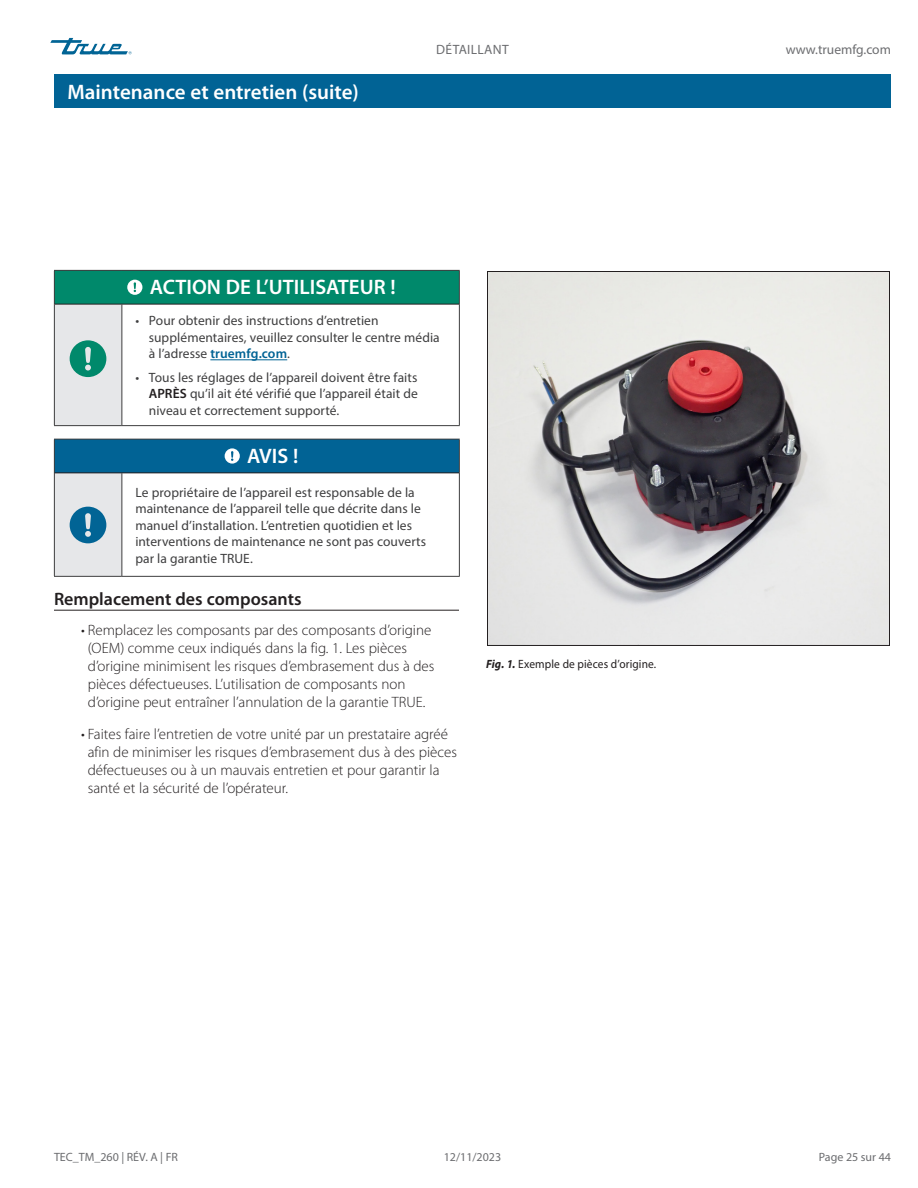
<style>
.page{position:relative;width:918px;height:1188px;background:#fff}
.page>*{position:absolute;margin:0;border:0;box-sizing:border-box;transform-origin:0 0}
.Title_bar_Page_header{font:600 21px "Myriad Pro";color:#fff}
.Tables_title_bar{font:600 21px "Myriad Pro";color:#fff}
.Subhead_underscore_H1{font:600 18px "Myriad Pro";color:#231f20}
.t1{font:300 15px/18px "Myriad Pro";color:#231f20}
.Table_text{font:13.5px/16.5px "Myriad Pro";letter-spacing:.005em;color:#3e3e3f}
.t2{font:13.5px "Myriad Pro";letter-spacing:.01em;color:#6c6d70}
.t3{font:12px "Myriad Pro";color:#6c6d70}
.Caption_FIG_Regular{font:12px "Myriad Pro";letter-spacing:.01em;color:#231f20;scale:.95 1}
.s1{font-weight:600;color:#016395}
.s2{font-weight:600;color:#231f20}
.s3{font-weight:700;font-style:italic}
</style>
<div class="page">
<svg style="left:50px;top:38px;width:82px;height:16px"></svg>
<div style="left:54px;top:74px;width:837px;height:34px;background:#016395"></div>
<div style="left:54px;top:270px;width:405px;height:34px;background:#00896b"></div>
<svg style="left:122px;top:305px;width:337px;height:271px"></svg>
<div style="left:54px;top:439px;width:405px;height:34px;background:#016395"></div>
<hr style="left:54px;top:270px;width:68px;height:1px;background:#3e3e3f">
<hr style="left:54px;top:271px;width:1px;height:33px;background:#3e3e3f">
<hr style="left:122px;top:270px;width:338px;height:1px;background:#3e3e3f">
<hr style="left:459px;top:271px;width:1px;height:33px;background:#3e3e3f">
<hr style="left:122px;top:304px;width:1px;height:121px;background:#3e3e3f">
<hr style="left:459px;top:304px;width:1px;height:121px;background:#3e3e3f">
<hr style="left:122px;top:439px;width:338px;height:1px;background:#3e3e3f">
<hr style="left:459px;top:440px;width:1px;height:33px;background:#3e3e3f">
<hr style="left:122px;top:473px;width:1px;height:103px;background:#3e3e3f">
<hr style="left:459px;top:473px;width:1px;height:103px;background:#3e3e3f">
<hr style="left:54px;top:576px;width:68px;height:1px;background:#3e3e3f">
<hr style="left:122px;top:576px;width:338px;height:1px;background:#3e3e3f">
<hr style="left:122px;top:425px;width:338px;height:1px;background:#3e3e3f">
<hr style="left:122px;top:304px;width:337px;height:1px;background:#231f20">
<hr style="left:122px;top:472px;width:337px;height:1px;background:#231f20">
<svg style="left:127px;top:280px;width:15px;height:15px"></svg>
<hr style="left:210px;top:359px;width:77px;height:1px;background:#016395">
<svg style="left:225px;top:448px;width:15px;height:16px"></svg>
<svg style="left:54px;top:304px;width:68px;height:272px"></svg>
<hr style="left:54px;top:610px;width:405px;height:1px;background:#231f20">
<img style="left:489px;top:273px;width:399px;height:371px">
<div style="left:487px;top:271px;width:403px;height:375px;border:1px solid #231f20"></div>
<p class="Title_bar_Page_header" style="left:68px;top:80px;width:293px">Maintenance et entretien (suite)</p>
<p class="t2" style="left:436px;top:42px;width:74px">DÉTAILLANT</p>
<p class="t2" style="left:786px;top:42px;width:107px">www.truemfg.com</p>
<p class="Tables_title_bar" style="left:150px;top:276px;width:248px">ACTION DE L’UTILISATEUR !</p>
<p class="Table_text" style="left:149px;top:312px;width:292px;text-indent:-14px">• Pour obtenir des instructions d’entretien supplémentaires, veuillez consulter le centre média à l’adresse <span class="s1">truemfg.com</span>.</p>
<p class="Table_text" style="left:149px;top:369px;width:271px;text-align:justify;text-indent:-14px">• Tous les réglages de l’appareil doivent être faits <span class="s2">APRÈS</span> qu’il ait été vérifié que l’appareil était de niveau et correctement supporté.</p>
<p class="Tables_title_bar" style="left:247px;top:444px;width:53px">AVIS !</p>
<p class="Table_text" style="left:135px;top:484px;width:292px">Le propriétaire de l’appareil est responsable de la maintenance de l’appareil telle que décrite dans le manuel d’installation. L’entretien quotidien et les interventions de maintenance ne sont pas couverts par la garantie TRUE.</p>
<p class="Subhead_underscore_H1" style="left:54px;top:589px;width:249px">Remplacement des composants</p>
<p class="t1" style="left:88px;top:622px;width:348px;text-indent:-7px">• Remplacez les composants par des composants d’origine (OEM) comme ceux indiqués dans la fig. 1. Les pièces d’origine minimisent les risques d’embrasement dus à des pièces défectueuses. L’utilisation de composants non d’origine peut entraîner l’annulation de la garantie TRUE.</p>
<p class="t1" style="left:88px;top:725px;width:371px;text-indent:-7px">• Faites faire l’entretien de votre unité par un prestataire agréé afin de minimiser les risques d’embrasement dus à des pièces défectueuses ou à un mauvais entretien et pour garantir la santé et la sécurité de l’opérateur.</p>
<p class="Caption_FIG_Regular" style="left:486px;top:657px;width:181px"><span class="s3">Fig. 1.</span> Exemple de pièces d’origine.</p>
<p class="t3" style="left:54px;top:1150px;width:125px">TEC_TM_260 | RÉV. A | FR</p>
<p class="t3" style="left:444px;top:1150px;width:59px">12/11/2023</p>
<p class="t3" style="left:819px;top:1150px;width:74px">Page 25 sur 44</p>
</div>
